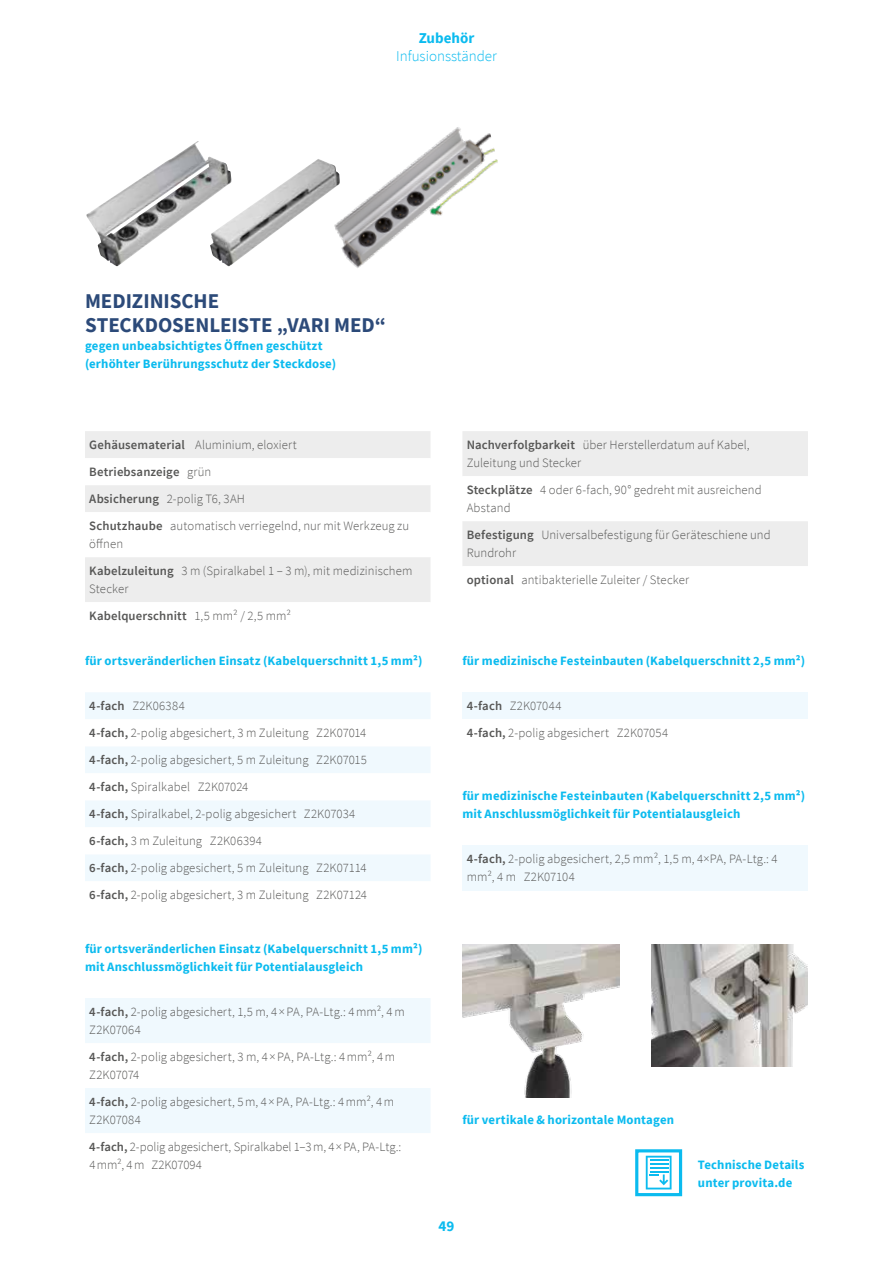
<style>
.page{position:relative;width:893px;height:1263px;background:#fff}
.page>*{position:absolute;margin:0;border:0;box-sizing:border-box;transform-origin:0 0}
.t1{font:700 21px/24px "Source Sans Pro";letter-spacing:-.005em;color:#2c4a79}
.t2{font:300 15px "Source Sans Pro";color:#0bbbef}
.t3{font:700 15px "Source Sans Pro";color:#0bbbef}
.t4{font:300 12.75px/27px "Source Sans Pro";letter-spacing:.005em;color:#575756}
.t5{font:700 12.75px/18px "Source Sans Pro";letter-spacing:.015em;color:#0bbbef}
.s1{font-weight:600}
</style>
<div class="page">
<div style="left:85px;top:431px;width:345px;height:27px;background:#ededed"></div>
<svg style="left:85px;top:485px;width:345px;height:117px;fill:#ededed"></svg>
<div style="left:462px;top:431px;width:346px;height:45px;background:#ededed"></div>
<div style="left:462px;top:521px;width:346px;height:45px;background:#ededed"></div>
<img style="left:232px;top:160px;width:84px;height:105px">
<img style="left:86px;top:141px;width:146px;height:126px">
<img style="left:316px;top:127px;width:182px;height:141px">
<img style="left:462px;top:944px;width:157px;height:153px">
<img style="left:651px;top:944px;width:157px;height:122px">
<div style="left:85px;top:692px;width:345px;height:27px;background:#f0f9fe"></div>
<svg style="left:85px;top:747px;width:345px;height:134px;fill:#f0f9fe"></svg>
<div style="left:85px;top:998px;width:345px;height:45px;background:#f0f9fe"></div>
<div style="left:85px;top:1088px;width:345px;height:45px;background:#f0f9fe"></div>
<div style="left:462px;top:692px;width:346px;height:27px;background:#f0f9fe"></div>
<div style="left:462px;top:845px;width:346px;height:45px;background:#f0f9fe"></div>
<div style="left:635px;top:1149px;width:47px;height:47px;border:3px solid #0bbbef"></div>
<svg style="left:646px;top:1156px;width:26px;height:33px"></svg>
<p class="t3" style="left:419px;top:28px;width:57px">Zubehör</p>
<p class="t2" style="left:396px;top:47px;width:102px">Infusionsständer</p>
<h1 class="t1" style="left:85px;top:289px;width:303px">MEDIZINISCHE<br>STECKDOSENLEISTE „VARI MED“</h1>
<p class="t5" style="left:85px;top:337px;width:253px">gegen unbeabsichtigtes Öffnen geschützt (erhöhter Berührungsschutz der Steckdose)</p>
<p class="t4" style="left:89px;top:431px;width:322px"><span class="s1">Gehäusematerial</span> Aluminium, eloxiert<br><span class="s1">Betriebsanzeige</span> grün<br><span class="s1">Absicherung</span> 2-polig T6, 3AH<br><span class="s1">Schutzhaube</span> automatisch verriegelnd, nur mit Werkzeug zu</p>
<p class="t4" style="left:89px;top:530px;width:325px">öffnen<br><span class="s1">Kabelzuleitung</span> 3 m (Spiralkabel 1 – 3 m), mit medizinischem</p>
<p class="t4" style="left:89px;top:575px;width:203px">Stecker<br><span class="s1">Kabelquerschnitt</span> 1,5 mm² / 2,5 mm²</p>
<p class="t5" style="left:85px;top:652px;width:339px">für ortsveränderlichen Einsatz (Kabelquerschnitt 1,5 mm²)</p>
<p class="t4" style="left:89px;top:693px;width:279px"><span class="s1">4-fach</span> Z2K06384<br><span class="s1">4-fach,</span> 2-polig abgesichert, 3 m Zuleitung Z2K07014<br><span class="s1">4-fach,</span> 2-polig abgesichert, 5 m Zuleitung Z2K07015<br><span class="s1">4-fach,</span> Spiralkabel Z2K07024<br><span class="s1">4-fach,</span> Spiralkabel, 2-polig abgesichert Z2K07034<br><span class="s1">6-fach,</span> 3 m Zuleitung Z2K06394<br><span class="s1">6-fach,</span> 2-polig abgesichert, 5 m Zuleitung Z2K07114<br><span class="s1">6-fach,</span> 2-polig abgesichert, 3 m Zuleitung Z2K07124</p>
<p class="t5" style="left:85px;top:940px;width:339px">für ortsveränderlichen Einsatz (Kabelquerschnitt 1,5 mm²) mit Anschlussmöglichkeit für Potentialausgleich</p>
<p class="t4" style="left:89px;top:1003px;width:317px;line-height:18px"><span class="s1">4-fach,</span> 2-polig abgesichert, 1,5 m, 4 ×PA, PA-Ltg.: 4mm², 4m<br>Z2K07064</p>
<p class="t4" style="left:89px;top:1048px;width:307px;line-height:18px"><span class="s1">4-fach,</span> 2-polig abgesichert, 3 m, 4 ×PA, PA-Ltg.: 4mm², 4m<br>Z2K07074</p>
<p class="t4" style="left:89px;top:1093px;width:306px;line-height:18px"><span class="s1">4-fach,</span> 2-polig abgesichert, 5m, 4 ×PA, PA-Ltg.: 4mm², 4m<br>Z2K07084</p>
<p class="t4" style="left:89px;top:1138px;width:313px;line-height:18px"><span class="s1">4-fach,</span> 2-polig abgesichert, Spiralkabel 1–3m, 4×PA, PA-Ltg.:<br>4mm², 4m Z2K07094</p>
<p class="t4" style="left:467px;top:436px;width:284px;line-height:18px"><span class="s1">Nachverfolgbarkeit</span> über Herstellerdatum auf Kabel,<br>Zuleitung und Stecker</p>
<p class="t4" style="left:467px;top:481px;width:297px;line-height:18px"><span class="s1">Steckplätze</span> 4 oder 6-fach, 90° gedreht mit ausreichend<br>Abstand</p>
<p class="t4" style="left:467px;top:526px;width:306px;line-height:18px"><span class="s1">Befestigung</span> Universalbefestigung für Geräteschiene und<br>Rundrohr</p>
<p class="t4" style="left:467px;top:566px;width:224px"><span class="s1">optional</span> antibakterielle Zuleiter / Stecker</p>
<p class="t5" style="left:462px;top:652px;width:344px">für medizinische Festeinbauten (Kabelquerschnitt 2,5 mm²)</p>
<p class="t4" style="left:467px;top:692px;width:203px"><span class="s1">4-fach</span> Z2K07044<br><span class="s1">4-fach,</span> 2-polig abgesichert Z2K07054</p>
<p class="t5" style="left:462px;top:787px;width:344px">für medizinische Festeinbauten (Kabelquerschnitt 2,5 mm²) mit Anschlussmöglichkeit für Potentialausgleich</p>
<p class="t4" style="left:467px;top:850px;width:312px;line-height:18px"><span class="s1">4-fach,</span> 2-polig abgesichert, 2,5 mm², 1,5 m, 4×PA, PA-Ltg.: 4 mm², 4 m Z2K07104</p>
<p class="t5" style="left:462px;top:1111px;width:213px">für vertikale &amp; horizontale Montagen</p>
<p class="t3" style="left:439px;top:1216px;width:17px">49</p>
<p class="t5" style="left:698px;top:1156px;width:108px">Technische Details unter provita.de</p>
</div>
